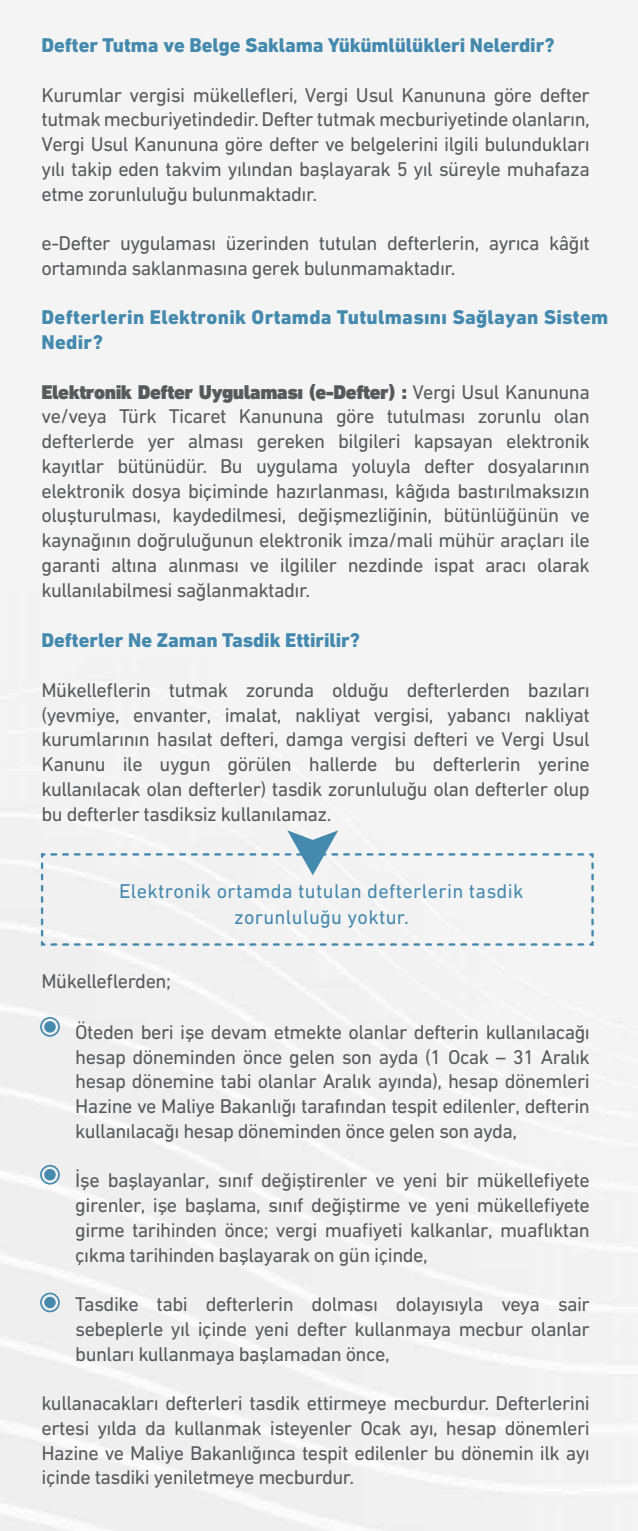
<style>
.page{position:relative;width:638px;height:1531px;background:#fff}
.page>*{position:absolute;margin:0;border:0;box-sizing:border-box;transform-origin:0 0}
.t1{font:20.25px/24.8px "DIN Next CYR";letter-spacing:-.025em;color:#58595b;text-align:justify}
.t2{font:800 20.25px "DIN Next CYR";letter-spacing:-.005em;color:#4489ae}
.t3{font:800 20.25px/24.8px "DIN Next CYR";letter-spacing:.015em;color:#4489ae}
.t4{font:20.25px/25.9px "DIN Next CYR";letter-spacing:.015em;color:#4489ae;text-align:center}
.s1{font-weight:900}
</style>
<div class="page">
<svg style="left:40px;top:1017px;width:20px;height:20px"></svg>
<svg style="left:40px;top:1165px;width:20px;height:19px"></svg>
<svg style="left:40px;top:1292px;width:20px;height:20px"></svg>
<div style="left:40px;top:830px;width:555px;height:117px;background:#f2f2f2"></div>
<p class="t2" style="left:42px;top:33px;width:514px">Defter Tutma ve Belge Saklama Yükümlülükleri Nelerdir?</p>
<p class="t1" style="left:42px;top:82px;width:550px">Kurumlar vergisi mükellefleri, Vergi Usul Kanununa göre defter tutmak mecburiyetindedir. Defter tutmak mecburiyetinde olanların, Vergi Usul Kanununa göre defter ve belgelerini ilgili bulundukları yılı takip eden takvim yılından başlayarak 5 yıl süreyle muhafaza etme zorunluluğu bulunmaktadır.</p>
<p class="t1" style="left:42px;top:231px;width:550px">e-Defter uygulaması üzerinden tutulan defterlerin, ayrıca kâğıt ortamında saklanmasına gerek bulunmamaktadır.</p>
<p class="t3" style="left:42px;top:305px;width:568px">Defterlerin Elektronik Ortamda Tutulmasını Sağlayan Sistem<br>Nedir?</p>
<p class="t1" style="left:42px;top:379px;width:550px"><span class="s1">Elektronik Defter Uygulaması (e-Defter) :</span> Vergi Usul Kanununa ve/veya Türk Ticaret Kanununa göre tutulması zorunlu olan defterlerde yer alması gereken bilgileri kapsayan elektronik kayıtlar bütünüdür. Bu uygulama yoluyla defter dosyalarının elektronik dosya biçiminde hazırlanması, kâğıda bastırılmaksızın oluşturulması, kaydedilmesi, değişmezliğinin, bütünlüğünün ve kaynağının doğruluğunun elektronik imza/mali mühür araçları ile garanti altına alınması ve ilgililer nezdinde ispat aracı olarak kullanılabilmesi sağlanmaktadır.</p>
<p class="t2" style="left:42px;top:628px;width:320px">Defterler Ne Zaman Tasdik Ettirilir?</p>
<p class="t1" style="left:42px;top:677px;width:550px">Mükelleflerin tutmak zorunda olduğu defterlerden bazıları (yevmiye, envanter, imalat, nakliyat vergisi, yabancı nakliyat kurumlarının hasılat defteri, damga vergisi defteri ve Vergi Usul Kanunu ile uygun görülen hallerde bu defterlerin yerine kullanılacak olan defterler) tasdik zorunluluğu olan defterler olup bu defterler tasdiksiz kullanılamaz.</p>
<p class="t4" style="left:119px;top:878px;width:406px">Elektronik ortamda tutulan defterlerin tasdik zorunluluğu yoktur.</p>
<p class="t1" style="left:41px;top:969px;width:131px">Mükelleflerden;</p>
<p class="t1" style="left:75px;top:1019px;width:516px">Öteden beri işe devam etmekte olanlar defterin kullanılacağı hesap döneminden önce gelen son ayda (1 Ocak – 31 Aralık hesap dönemine tabi olanlar Aralık ayında), hesap dönemleri Hazine ve Maliye Bakanlığı tarafından tespit edilenler, defterin kullanılacağı hesap döneminden önce gelen son ayda,</p>
<p class="t1" style="left:75px;top:1168px;width:516px">İşe başlayanlar, sınıf değiştirenler ve yeni bir mükellefiyete girenler, işe başlama, sınıf değiştirme ve yeni mükellefiyete girme tarihinden önce; vergi muafiyeti kalkanlar, muaflıktan çıkma tarihinden başlayarak on gün içinde,</p>
<p class="t1" style="left:75px;top:1291px;width:516px">Tasdike tabi defterlerin dolması dolayısıyla veya sair sebeplerle yıl içinde yeni defter kullanmaya mecbur olanlar bunları kullanmaya başlamadan önce,</p>
<p class="t1" style="left:41px;top:1390px;width:550px">kullanacakları defterleri tasdik ettirmeye mecburdur. Defterlerini ertesi yılda da kullanmak isteyenler Ocak ayı, hesap dönemleri Hazine ve Maliye Bakanlığınca tespit edilenler bu dönemin ilk ayı içinde tasdiki yeniletmeye mecburdur.</p>
</div>
